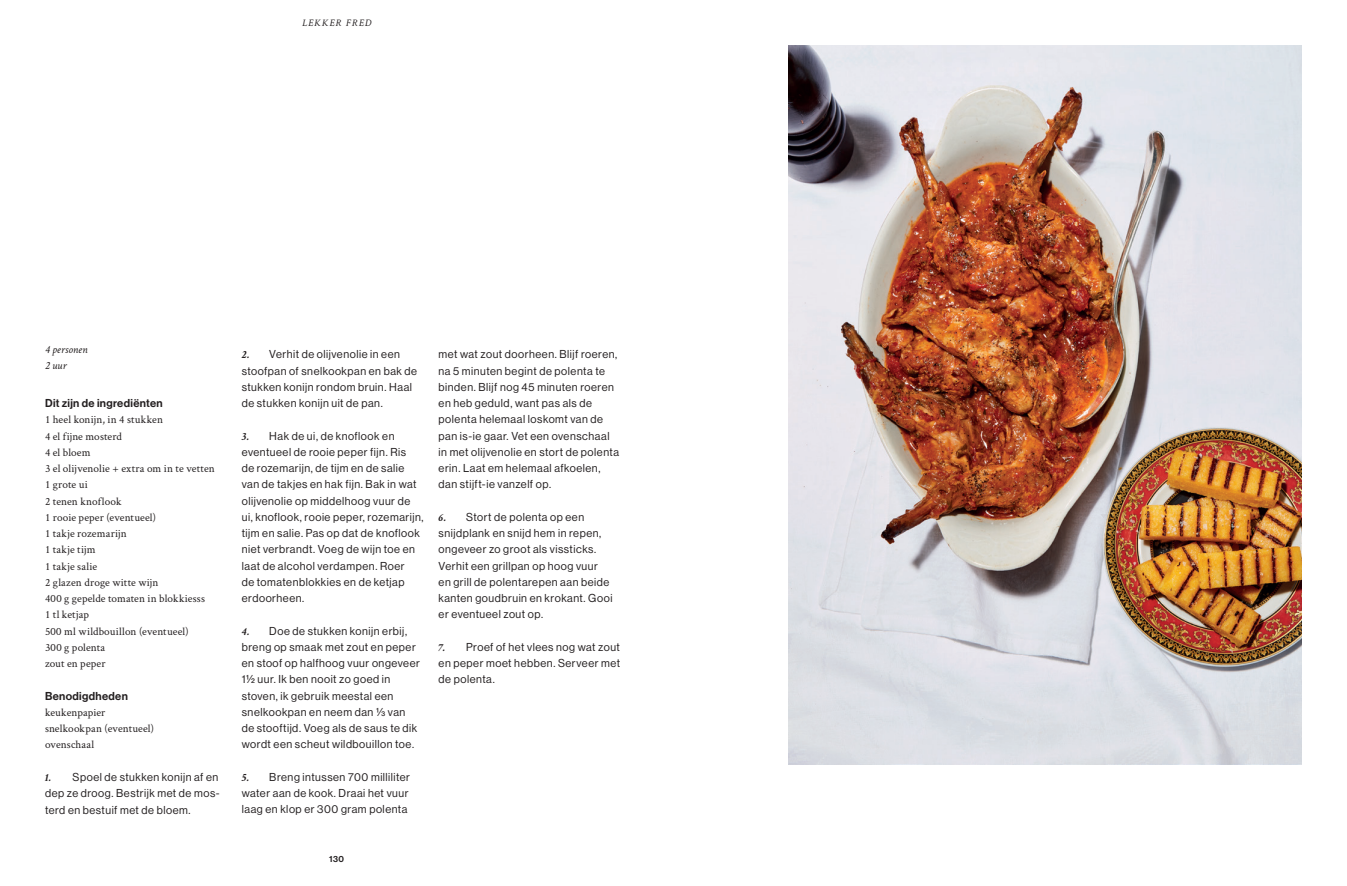
<style>
.page{position:relative;width:1347px;height:886px;background:#fff}
.page>*{position:absolute;margin:0;border:0;box-sizing:border-box;transform-origin:0 0}
.t1{font:11.25px/16.2px "N Haas Grotesk DS Std 55 Rg";letter-spacing:.05em;color:#231f20}
.t2{font:11.25px/16.2px "Crimson Text";letter-spacing:.01em;color:#231f20}
.t3{font:11.25px "N Haas Grotesk DS Std 65 Md";letter-spacing:.03em;color:#231f20}
.t4{font:italic 11.25px/16.2px "Crimson Text";color:#231f20}
.t5{font:italic 10px "Crimson Text";letter-spacing:.11em;color:#231f20}
.t6{font:8.75px "N Haas Grotesk DS Std 65 Md";color:#231f20}
.s1{font-family:"Crimson Text";font-weight:700;font-style:italic}
</style>
<div class="page">
<img style="left:788px;top:45px;width:513px;height:720px">
<p class="t5" style="left:302px;top:17px;width:71px">LEKKER FRED</p>
<p class="t4" style="left:45px;top:341px;width:44px">4 personen<br>2 uur</p>
<p class="t3" style="left:45px;top:397px;width:119px">Dit zijn de ingrediënten</p>
<p class="t2" style="left:45px;top:411px;width:171px">1 heel konijn, in 4 stukken<br>4 el fijne mosterd<br>4 el bloem<br>3 el olijvenolie + extra om in te vetten<br>1 grote ui<br>2 tenen knoflook<br>1 rooie peper (eventueel)<br>1 takje rozemarijn<br>1 takje tijm<br>1 takje salie<br>2 glazen droge witte wijn<br>400 g gepelde tomaten in blokkiesss<br>1 tl ketjap<br>500 ml wildbouillon (eventueel)<br>300 g polenta<br>zout en peper</p>
<p class="t3" style="left:45px;top:689px;width:84px">Benodigdheden</p>
<p class="t2" style="left:45px;top:704px;width:111px">keukenpapier snelkookpan (eventueel) ovenschaal</p>
<p class="t1" style="left:45px;top:769px;width:176px;text-align:justify"><span class="s1">1.</span> Spoel de stukken konijn af en dep ze droog. Bestrijk met de mos&shy;terd en bestuif met de bloem.</p>
<p class="t1" style="left:242px;top:346px;width:177px"><span class="s1">2.</span> Verhit de olijvenolie in een stoofpan of snelkookpan en bak de stukken konijn rondom bruin. Haal de stukken konijn uit de pan.</p>
<p class="t1" style="left:242px;top:428px;width:183px"><span class="s1">3.</span> Hak de ui, de knoflook en eventueel de rooie peper fijn. Ris<br>de rozemarijn, de tijm en de salie van de takjes en hak fijn. Bak in wat olijvenolie op middelhoog vuur de ui, knoflook, rooie peper, rozemarijn, tijm en salie. Pas op dat de knoflook niet verbrandt. Voeg de wijn toe en laat de alcohol verdampen. Roer<br>de tomatenblokkies en de ketjap erdoorheen.</p>
<p class="t1" style="left:242px;top:623px;width:180px"><span class="s1">4.</span> Doe de stukken konijn erbij, breng op smaak met zout en peper en stoof op halfhoog vuur ongeveer<br>1½ uur. Ik ben nooit zo goed in stoven, ik gebruik meestal een snelkookpan en neem dan ⅓ van de stooftijd. Voeg als de saus te dik wordt een scheut wildbouillon toe.</p>
<p class="t1" style="left:242px;top:769px;width:170px;text-align:justify"><span class="s1">5.</span> Breng intussen 700 milliliter water aan de kook. Draai het vuur laag en klop er 300 gram polenta</p>
<p class="t1" style="left:438px;top:346px;width:182px">met wat zout doorheen. Blijf roeren, na 5 minuten begint de polenta te binden. Blijf nog 45 minuten roeren en heb geduld, want pas als de polenta helemaal loskomt van de pan is-ie gaar. Vet een ovenschaal in met olijvenolie en stort de polenta erin. Laat em helemaal afkoelen, dan stijft-ie vanzelf op.</p>
<p class="t1" style="left:438px;top:509px;width:175px"><span class="s1">6.</span> Stort de polenta op een snijdplank en snijd hem in repen, ongeveer zo groot als vissticks.<br>Verhit een grillpan op hoog vuur en grill de polentarepen aan beide kanten goudbruin en krokant. Gooi er eventueel zout op.</p>
<p class="t1" style="left:438px;top:639px;width:183px;text-align:justify"><span class="s1">7.</span> Proef of het vlees nog wat zout en peper moet hebben. Serveer met de polenta.</p>
<p class="t6" style="left:329px;top:854px;width:16px">130</p>
</div>
